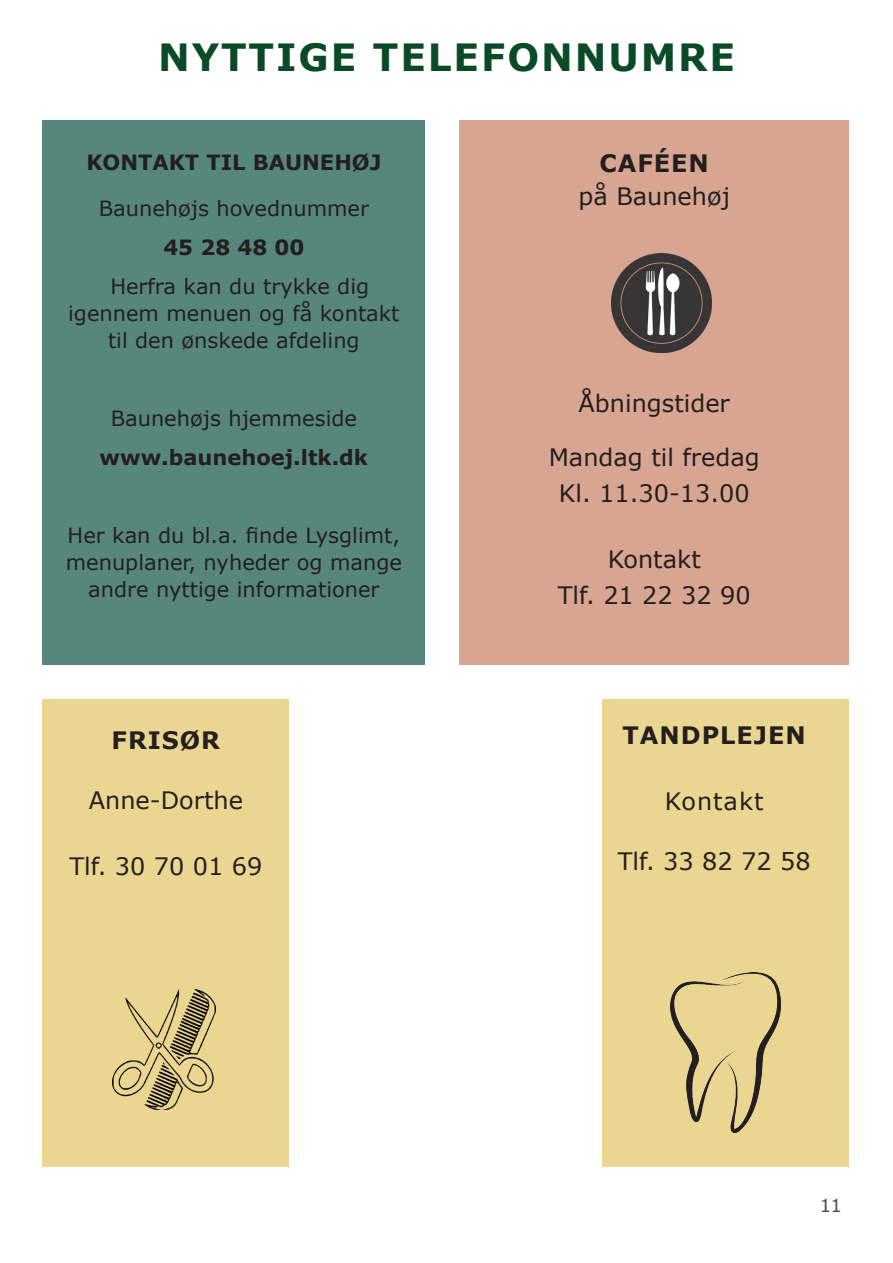
<style>
.page{position:relative;width:893px;height:1263px;background:#fff}
.page>*{position:absolute;margin:0;border:0;box-sizing:border-box;transform-origin:0 0}
.t1{font:700 37.5px "Verdana";letter-spacing:.05em;color:#0a4a25}
.t2{font:24px "Verdana";color:#231f20}
.t3{font:700 24px "Verdana";letter-spacing:.04em;color:#231f20}
.t4{font:24px "Verdana";letter-spacing:.04em;color:#231f20}
.t5{font:21px/27px "Verdana";color:#231f20;text-align:center}
.t6{font:700 21px "Verdana";color:#231f20}
.t7{font:18px "Verdana";color:#231f20}
</style>
<div class="page">
<div style="left:459px;top:121px;width:390px;height:544px;background:#d8a591"></div>
<div style="left:43px;top:699px;width:246px;height:468px;background:#ead690"></div>
<div style="left:603px;top:699px;width:246px;height:468px;background:#ead690"></div>
<img style="left:611px;top:253px;width:100px;height:100px">
<img style="left:113px;top:989px;width:102px;height:120px">
<img style="left:671px;top:972px;width:110px;height:160px">
<div style="left:43px;top:121px;width:382px;height:544px;background:#57877c"></div>
<p class="t1" style="left:158px;top:31px;width:578px">NYTTIGE TELEFONNUMRE</p>
<p class="t6" style="left:86px;top:147px;width:297px">KONTAKT TIL BAUNEHØJ</p>
<p class="t5" style="left:99px;top:194px;width:272px">Baunehøjs hovednummer</p>
<p class="t6" style="left:163px;top:232px;width:142px">45 28 48 00</p>
<p class="t5" style="left:68px;top:272px;width:333px">Herfra kan du trykke dig igennem menuen og få kontakt til den ønskede afdeling</p>
<p class="t5" style="left:111px;top:404px;width:248px">Baunehøjs hjemmeside</p>
<p class="t6" style="left:100px;top:442px;width:270px">www.baunehoej.ltk.dk</p>
<p class="t5" style="left:66px;top:521px;width:338px">Her kan du bl.a. finde Lysglimt, menuplaner, nyheder og mange andre nyttige informationer</p>
<p class="t3" style="left:112px;top:723px;width:110px">FRISØR</p>
<p class="t2" style="left:89px;top:783px;width:156px">Anne-Dorthe</p>
<p class="t2" style="left:69px;top:849px;width:195px">Tlf. 30 70 01 69</p>
<p class="t3" style="left:599px;top:146px;width:111px">CAFÉEN</p>
<p class="t2" style="left:578px;top:180px;width:153px">på Baunehøj</p>
<p class="t2" style="left:579px;top:387px;width:153px">Åbningstider</p>
<p class="t2" style="left:549px;top:441px;width:213px">Mandag til fredag</p>
<p class="t2" style="left:559px;top:477px;width:192px">Kl. 11.30-13.00</p>
<p class="t2" style="left:608px;top:543px;width:95px">Kontakt</p>
<p class="t2" style="left:558px;top:579px;width:195px">Tlf. 21 22 32 90</p>
<p class="t3" style="left:623px;top:718px;width:185px">TANDPLEJEN</p>
<p class="t4" style="left:665px;top:785px;width:100px">Kontakt</p>
<p class="t2" style="left:618px;top:845px;width:195px">Tlf. 33 82 72 58</p>
<p class="t7" style="left:819px;top:1193px;width:24px">11</p>
</div>
